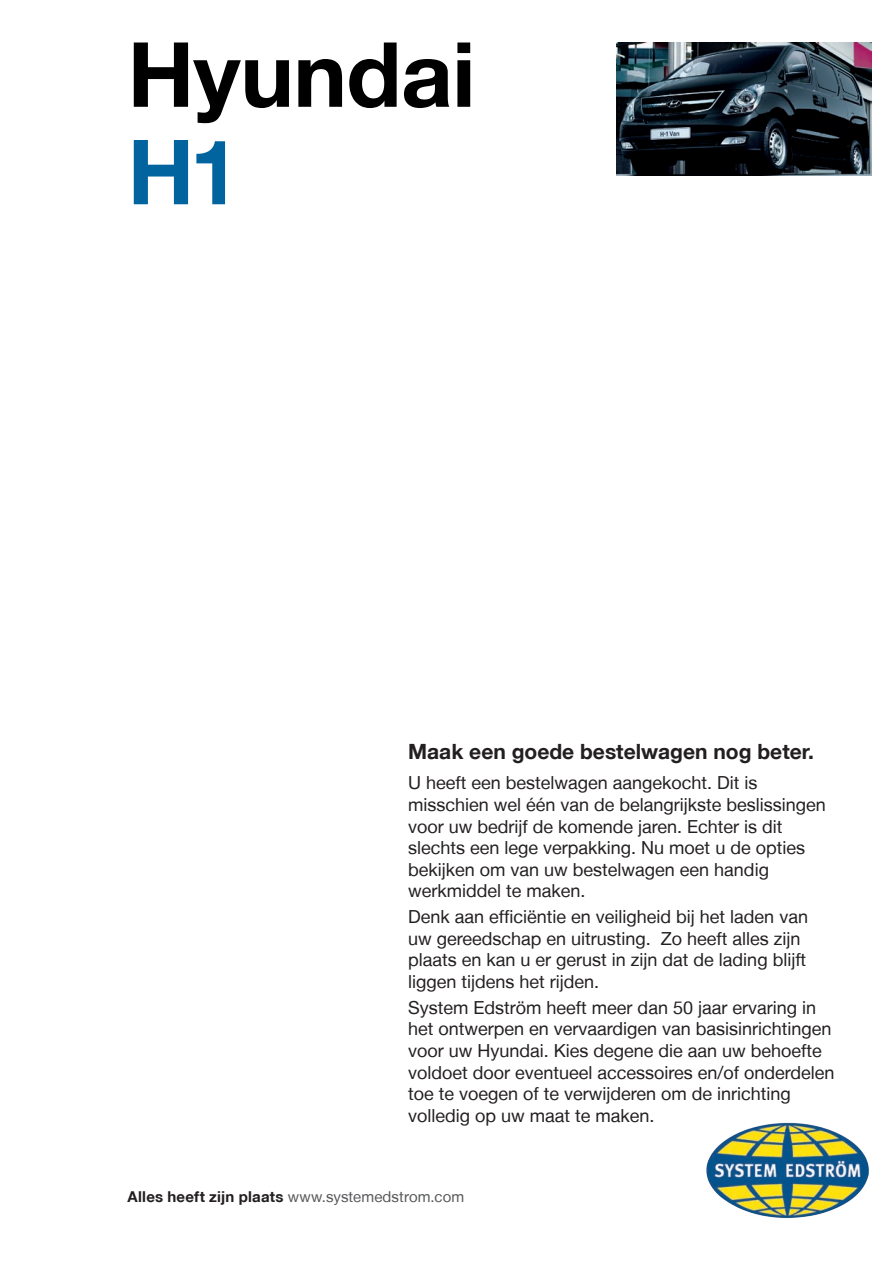
<style>
.page{position:relative;width:893px;height:1263px;background:#fff}
.page>*{position:absolute;margin:0;border:0;box-sizing:border-box;transform-origin:0 0}
.t1{font:700 90px "Helvetica Neue LT";letter-spacing:-.005em;color:#000}
.t2{font:700 90px "Helvetica Neue LT";color:#01649f}
.t3{font:700 21px "Helvetica Neue LT";color:#231f20}
.t4{font:18px/21.6px "Helvetica Neue LT";color:#231f20}
.t5{font:15px "Helvetica Neue LT";letter-spacing:.01em;color:#57585a}
.s1{font-weight:700;color:#231f20}
</style>
<div class="page">
<img style="left:706px;top:1122px;width:163px;height:96px">
<img style="left:617px;top:43px;width:255px;height:133px">
<h1 class="t1" style="left:128px;top:19px;width:349px">Hyundai</h1>
<h1 class="t2" style="left:128px;top:116px;width:114px">H1</h1>
<p class="t3" style="left:408px;top:739px;width:407px">Maak een goede bestelwagen nog beter.</p>
<p class="t4" style="left:408px;top:772px;width:419px">U heeft een bestelwagen aangekocht. Dit is misschien wel één van de belangrijkste beslissingen voor uw bedrijf de komende jaren. Echter is dit slechts een lege verpakking. Nu moet u de opties bekijken om van uw bestelwagen een handig werkmiddel te maken.</p>
<p class="t4" style="left:408px;top:906px;width:401px">Denk aan efficiëntie en veiligheid bij het laden van uw gereedschap en uitrusting. Zo heeft alles zijn plaats en kan u er gerust in zijn dat de lading blijft liggen tijdens het rijden.</p>
<p class="t4" style="left:408px;top:996px;width:428px">System Edström heeft meer dan 50 jaar ervaring in het ontwerpen en vervaardigen van basisinrichtingen voor uw Hyundai. Kies degene die aan uw behoefte voldoet door eventueel accessoires en/of onderdelen toe te voegen of te verwijderen om de inrichting volledig op uw maat te maken.</p>
<p class="t5" style="left:128px;top:1188px;width:338px"><span class="s1">Alles heeft zijn plaats</span> www.systemedstrom.com</p>
</div>
